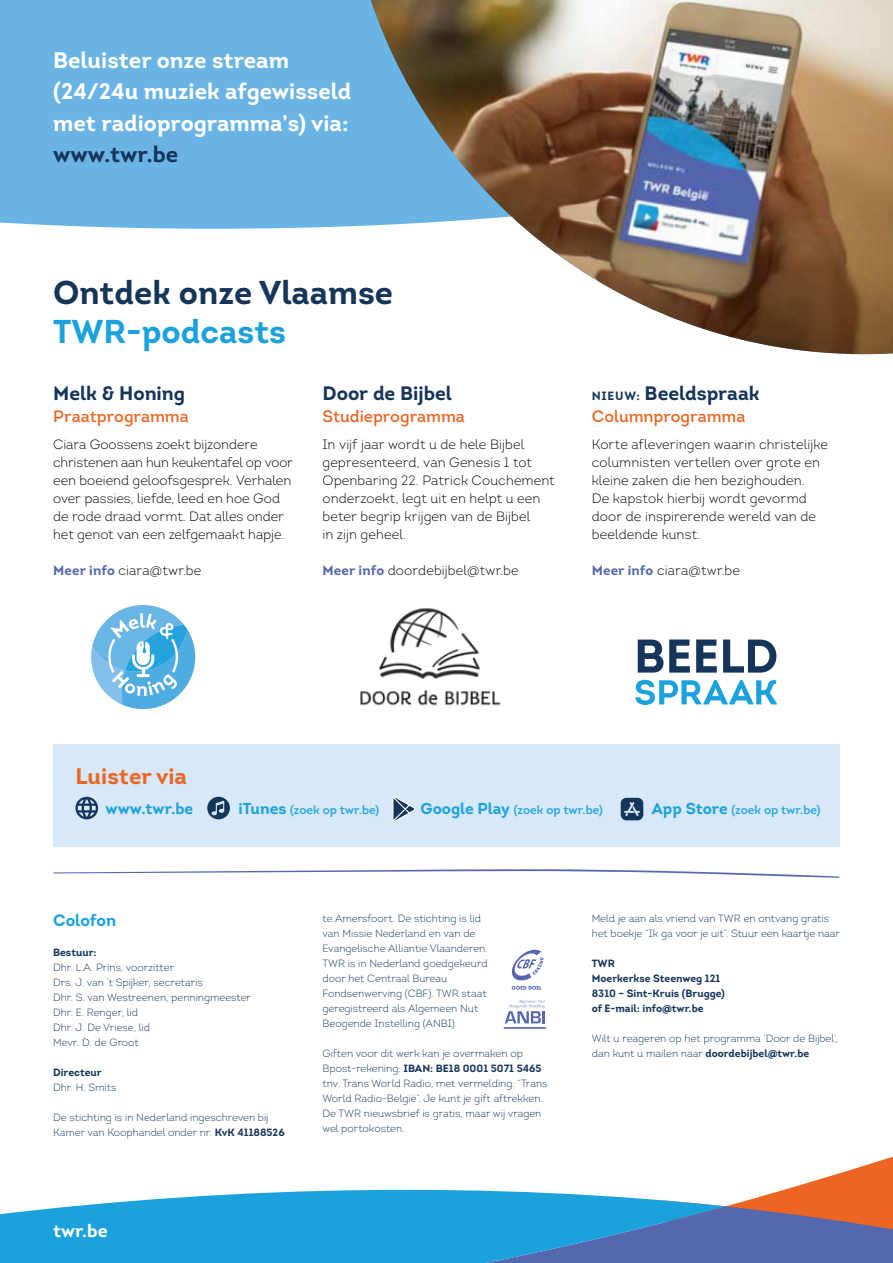
<style>
.page{position:relative;width:893px;height:1263px;background:#fff}
.page>*{position:absolute;margin:0;border:0;box-sizing:border-box;transform-origin:0 0}
.t1{font:700 33px "Intro";color:#16355a}
.t2{font:700 33px "Intro";color:#1ba2dd}
.t3{font:700 22.5px/31.5px "Intro";color:#fff}
.t4{font:700 22.5px "Intro";color:#16355a}
.t5{font:700 22.5px "Intro";color:#ec6523}
.t6{font:700 19.5px "Intro";color:#16355a}
.t7{font:700 18px "Intro";color:#fff}
.t8{font:16.5px "Intro";color:#ec6523}
.t9{font:700 16.5px "Intro";color:#1ba2dd}
.t10{font:700 15.75px "Intro";color:#1ba2dd}
.t11{font:300 13.5px/18px "Intro";letter-spacing:.005em;color:#000}
.t12{font:12px "Intro";color:#1ba2dd}
.t13{font:300 10.5px/15px "Intro";color:#16355a}
.t14{font:700 10.5px/15px "Intro";color:#16355a}
.s1{font-weight:700;color:#5567ae}
.s2{font-size:12px}
.s3{font-weight:700;font-size:15.75px}
.s4{font-weight:700}
</style>
<div class="page">
<div style="left:53px;top:744px;width:787px;height:102px;background:#d7e8f8"></div>
<svg style="left:727px;top:1156px;width:166px;height:50px"></svg>
<svg style="left:726px;top:1206px;width:167px;height:57px;background:#726693"></svg>
<svg style="left:0;top:1189px;width:726px;height:74px;background:#3aa4da"></svg>
<svg style="left:53px;top:869px;width:787px;height:9px"></svg>
<div style="left:0;top:0;width:344px;height:229px;background:#69b4e5"></div>
<svg style="left:511px;top:949px;width:32px;height:41px"></svg>
<svg style="left:505px;top:999px;width:40px;height:24px"></svg>
<hr style="left:504px;top:1027px;width:42px;height:2px;background:#5567ae">
<img style="left:378px;top:608px;width:102px;height:71px">
<img style="left:360px;top:690px;width:141px;height:16px">
<svg style="left:91px;top:605px;width:104px;height:104px"></svg>
<svg style="left:207px;top:797px;width:23px;height:22px"></svg>
<svg style="left:75px;top:797px;width:23px;height:22px"></svg>
<svg style="left:392px;top:796px;width:23px;height:26px"></svg>
<svg style="left:621px;top:798px;width:22px;height:22px"></svg>
<svg style="left:635px;top:679px;width:142px;height:26px"></svg>
<svg style="left:638px;top:639px;width:139px;height:34px"></svg>
<div style="left:344px;top:0;width:27px;height:227px;background:#69b4e5"></div>
<img style="left:371px;top:0;width:522px;height:354px">
<h2 class="t3" style="left:53px;top:44px;width:300px">Beluister onze stream (24/24u muziek afgewisseld met radioprogramma’s) via:</h2>
<h2 class="t4" style="left:53px;top:140px;width:127px">www.twr.be</h2>
<h1 class="t1" style="left:53px;top:272px;width:341px">Ontdek onze Vlaamse</h1>
<h1 class="t2" style="left:53px;top:311px;width:234px">TWR-podcasts</h1>
<h3 class="t6" style="left:53px;top:380px;width:133px">Melk &amp; Honing</h3>
<h3 class="t8" style="left:53px;top:406px;width:137px">Praatprogramma</h3>
<p class="t11" style="left:53px;top:436px;width:241px">Ciara Goossens zoekt bijzondere christenen aan hun keukentafel op voor een boeiend geloofsgesprek. Verhalen over passies, liefde, leed en hoe God de rode draad vormt. Dat alles onder het genot van een zelfgemaakt hapje.</p>
<p class="t11" style="left:53px;top:562px;width:150px"><span class="s1">Meer info</span> ciara@twr.be</p>
<h3 class="t6" style="left:322px;top:380px;width:131px">Door de Bijbel</h3>
<h3 class="t8" style="left:322px;top:406px;width:144px">Studieprogramma</h3>
<p class="t11" style="left:322px;top:436px;width:234px">In vijf jaar wordt u de hele Bijbel gepresenteerd, van Genesis 1 tot<br>Openbaring 22. Patrick Couchement onderzoekt, legt uit en helpt u een beter begrip krijgen van de Bijbel<br>in zijn geheel.</p>
<p class="t11" style="left:322px;top:562px;width:198px"><span class="s1">Meer info</span> doordebijbel@twr.be</p>
<h3 class="t6" style="left:592px;top:380px;width:169px"><span class="s2">NIEUW:</span> Beeldspraak</h3>
<h3 class="t8" style="left:592px;top:406px;width:155px">Columnprogramma</h3>
<p class="t11" style="left:592px;top:436px;width:238px">Korte afleveringen waarin christelijke columnisten vertellen over grote en kleine zaken die hen bezighouden.<br>De kapstok hierbij wordt gevormd door de inspirerende wereld van de beeldende kunst.</p>
<p class="t11" style="left:592px;top:562px;width:150px"><span class="s1">Meer info</span> ciara@twr.be</p>
<h2 class="t5" style="left:76px;top:761px;width:113px">Luister via</h2>
<h3 class="t10" style="left:106px;top:798px;width:89px">www.twr.be</h3>
<p class="t12" style="left:238px;top:802px;width:142px"><span class="s3">iTunes</span> (zoek op twr.be)</p>
<p class="t12" style="left:421px;top:802px;width:184px"><span class="s3">Google Play</span> (zoek op twr.be)</p>
<p class="t12" style="left:652px;top:802px;width:170px"><span class="s3">App Store</span> (zoek op twr.be)</p>
<h3 class="t9" style="left:53px;top:910px;width:65px">Colofon</h3>
<p class="t14" style="left:53px;top:945px;width:45px">Bestuur:</p>
<p class="t13" style="left:53px;top:960px;width:199px">Dhr. L.A. Prins, voorzitter<br>Drs. J. van ’t Spijker, secretaris<br>Dhr. S. van Westreenen, penningmeester<br>Dhr. E. Renger, lid<br>Dhr. J. De Vriese, lid<br>Mevr. D. de Groot</p>
<p class="t14" style="left:53px;top:1065px;width:50px">Directeur</p>
<p class="t13" style="left:53px;top:1080px;width:65px">Dhr. H. Smits</p>
<p class="t13" style="left:53px;top:1110px;width:233px">De stichting is in Nederland ingeschreven bij<br>Kamer van Koophandel onder nr. <span class="s4">KvK 41188526</span></p>
<h3 class="t7" style="left:53px;top:1219px;width:56px">twr.be</h3>
<p class="t13" style="left:322px;top:910px;width:167px">te Amersfoort. De stichting is lid van Missie Nederland en van de<br>Evangelische Alliantie Vlaanderen.<br>TWR is in Nederland goedgekeurd door het Centraal Bureau<br>Fondsenwerving (CBF). TWR staat geregistreerd als Algemeen Nut<br>Beogende Instelling (ANBI).</p>
<p class="t13" style="left:322px;top:1046px;width:227px">Giften voor dit werk kan je overmaken op Bpost-rekening: <span class="s4">IBAN: BE18 0001 5071 5465 </span>tnv. Trans World Radio, met vermelding: “Trans World Radio-België”. Je kunt je gift aftrekken.<br>De TWR nieuwsbrief is gratis, maar wij vragen wel portokosten.</p>
<p class="t13" style="left:592px;top:911px;width:250px">Meld je aan als vriend van TWR en ontvang gratis het boekje “Ik ga voor je uit”. Stuur een kaartje naar</p>
<p class="t14" style="left:592px;top:955px;width:135px">TWR<br>Moerkerkse Steenweg 121<br>8310 – Sint-Kruis (Brugge) of E-mail: info@twr.be</p>
<p class="t13" style="left:592px;top:1031px;width:247px">Wilt u reageren op het programma ‘Door de Bijbel’, dan kunt u mailen naar <span class="s4">doordebijbel@twr.be</span></p>
</div>
